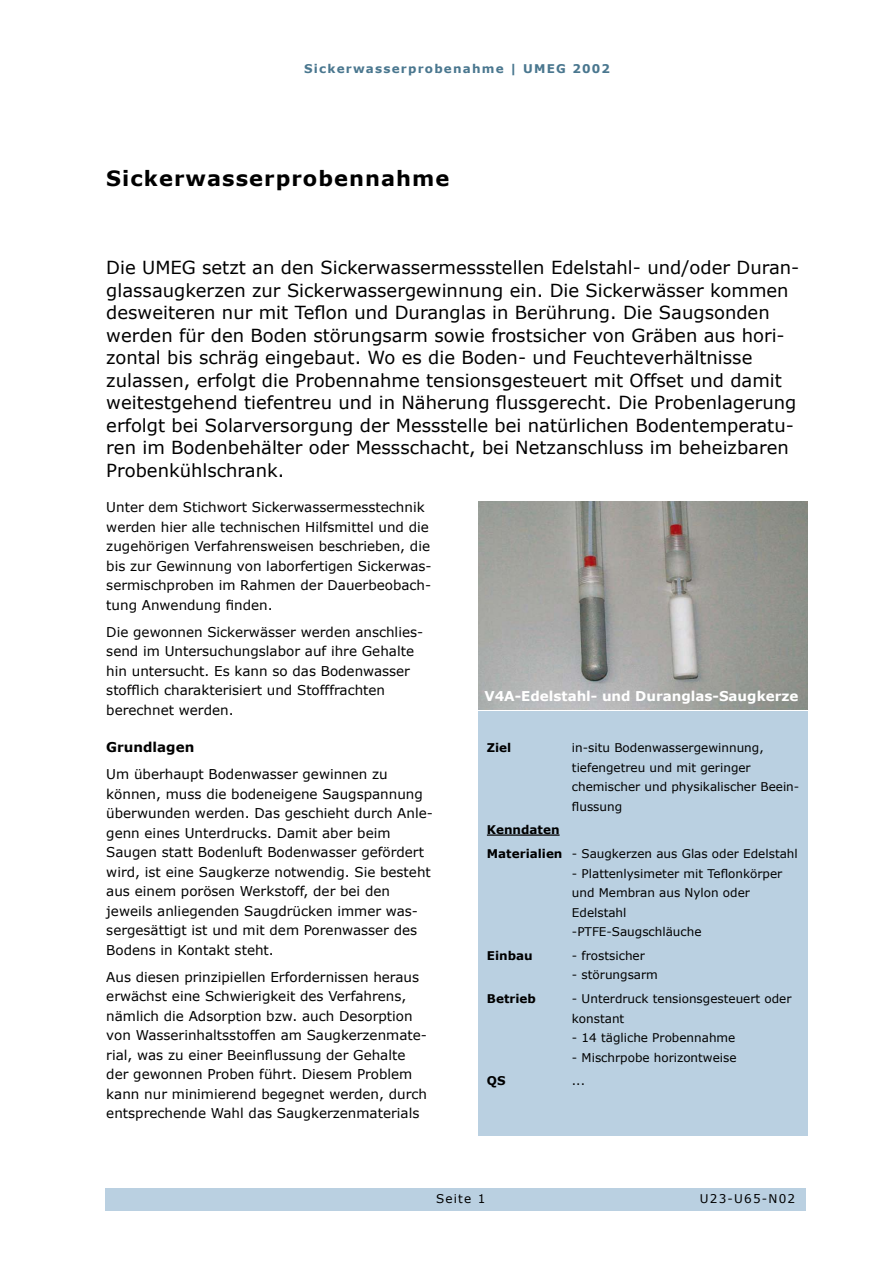
<style>
.page{position:relative;width:893px;height:1263px;background:#fff}
.page>*{position:absolute;margin:0;border:0;box-sizing:border-box;transform-origin:0 0}
.t1{font:700 21px "Verdana";letter-spacing:.05em;color:#000}
.t2{font:18px/22.5px "Verdana";color:#000}
.t3{font:13.5px/19.5px "Verdana";color:#000}
.t4{font:700 13.5px "Verdana";color:#fff}
.t5{font:700 13.5px "Verdana";color:#000}
.t6{font:12px/19.5px "Verdana";color:#000}
.t7{font:700 12px "Verdana";letter-spacing:.1em;color:#4a778f}
.t8{font:700 12px "Verdana";color:#000}
.t9{font:12px "Verdana";letter-spacing:.1em;color:#000}
.s1{font-weight:700}
</style>
<div class="page">
<div style="left:105px;top:1188px;width:701px;height:22px;background:#bad0e1"></div>
<div style="left:478px;top:710px;width:330px;height:425px;background:#bad0e1"></div>
<hr style="left:487px;top:834px;width:73px;height:2px;background:#000">
<img style="left:478px;top:502px;width:330px;height:207px">
<p class="t7" style="left:304px;top:61px;width:307px">Sickerwasserprobenahme | UMEG 2002</p>
<h1 class="t1" style="left:106px;top:165px;width:345px">Sickerwasserprobennahme</h1>
<p class="t2" style="left:106px;top:256px;width:695px">Die UMEG setzt an den Sickerwassermessstellen Edelstahl- und/oder Duran&shy;glassaugkerzen zur Sickerwassergewinnung ein. Die Sickerwässer kommen desweiteren nur mit Teflon und Duranglas in Berührung. Die Saugsonden werden für den Boden störungsarm sowie frostsicher von Gräben aus hori&shy;zontal bis schräg eingebaut. Wo es die Boden- und Feuchteverhältnisse zulassen, erfolgt die Probennahme tensionsgesteuert mit Offset und damit weitestgehend tiefentreu und in Näherung flussgerecht. Die Probenlagerung erfolgt bei Solarversorgung der Messstelle bei natürlichen Bodentemperatu&shy;ren im Bodenbehälter oder Messschacht, bei Netzanschluss im beheizbaren Probenkühlschrank.</p>
<p class="t3" style="left:106px;top:497px;width:327px">Unter dem Stichwort Sickerwassermesstechnik werden hier alle technischen Hilfsmittel und die zugehörigen Verfahrensweisen beschrieben, die bis zur Gewinnung von laborfertigen Sickerwas&shy;sermischproben im Rahmen der Dauerbeobach&shy;tung Anwendung finden.</p>
<p class="t3" style="left:106px;top:621px;width:318px">Die gewonnen Sickerwässer werden anschlies&shy;send im Untersuchungslabor auf ihre Gehalte hin untersucht. Es kann so das Bodenwasser stofflich charakterisiert und Stofffrachten berechnet werden.</p>
<p class="t5" style="left:106px;top:739px;width:89px">Grundlagen</p>
<p class="t3" style="left:106px;top:764px;width:328px">Um überhaupt Bodenwasser gewinnen zu können, muss die bodeneigene Saugspannung überwunden werden. Das geschieht durch Anle&shy;genn eines Unterdrucks. Damit aber beim Saugen statt Bodenluft Bodenwasser gefördert wird, ist eine Saugkerze notwendig. Sie besteht aus einem porösen Werkstoff, der bei den jeweils anliegenden Saugdrücken immer was&shy;sergesättigt ist und mit dem Porenwasser des Bodens in Kontakt steht.</p>
<p class="t3" style="left:106px;top:966px;width:322px">Aus diesen prinzipiellen Erfordernissen heraus erwächst eine Schwierigkeit des Verfahrens, nämlich die Adsorption bzw. auch Desorption von Wasserinhaltsstoffen am Saugkerzenmate&shy;rial, was zu einer Beeinflussung der Gehalte der gewonnen Proben führt. Diesem Problem kann nur minimierend begegnet werden, durch entsprechende Wahl das Saugkerzenmaterials</p>
<p class="t4" style="left:484px;top:688px;width:316px">V4A-Edelstahl- und Duranglas-Saugkerze</p>
<p class="t8" style="left:487px;top:740px;width:26px">Ziel</p>
<p class="t6" style="left:572px;top:737px;width:229px">in-situ Bodenwassergewinnung, tiefengetreu und mit geringer chemischer und physikalischer Beein&shy;flussung</p>
<p class="t6" style="left:487px;top:818px;width:312px;line-height:23.7px"><span class="s1">Kenndaten<br>Materialien</span> - Saugkerzen aus Glas oder Edelstahl</p>
<p class="t6" style="left:572px;top:863px;width:212px">- Plattenlysimeter mit Teflonkörper und Membran aus Nylon oder<br>Edelstahl<br>-PTFE-Saugschläuche</p>
<p class="t8" style="left:487px;top:948px;width:47px">Einbau</p>
<p class="t6" style="left:572px;top:945px;width:74px">- frostsicher</p>
<p class="t6" style="left:572px;top:965px;width:87px">- störungsarm</p>
<p class="t8" style="left:487px;top:991px;width:51px">Betrieb</p>
<p class="t6" style="left:572px;top:988px;width:221px">- Unterdruck tensionsgesteuert oder konstant</p>
<p class="t6" style="left:572px;top:1027px;width:165px">- 14 tägliche Probennahme</p>
<p class="t6" style="left:572px;top:1047px;width:166px">- Mischrpobe horizontweise</p>
<p class="t8" style="left:487px;top:1073px;width:20px">QS</p>
<p class="t6" style="left:572px;top:1071px;width:15px">...</p>
<p class="t6" style="left:436px;top:1189px;width:51px">Seite 1</p>
<p class="t9" style="left:700px;top:1191px;width:97px">U23-U65-N02</p>
</div>
